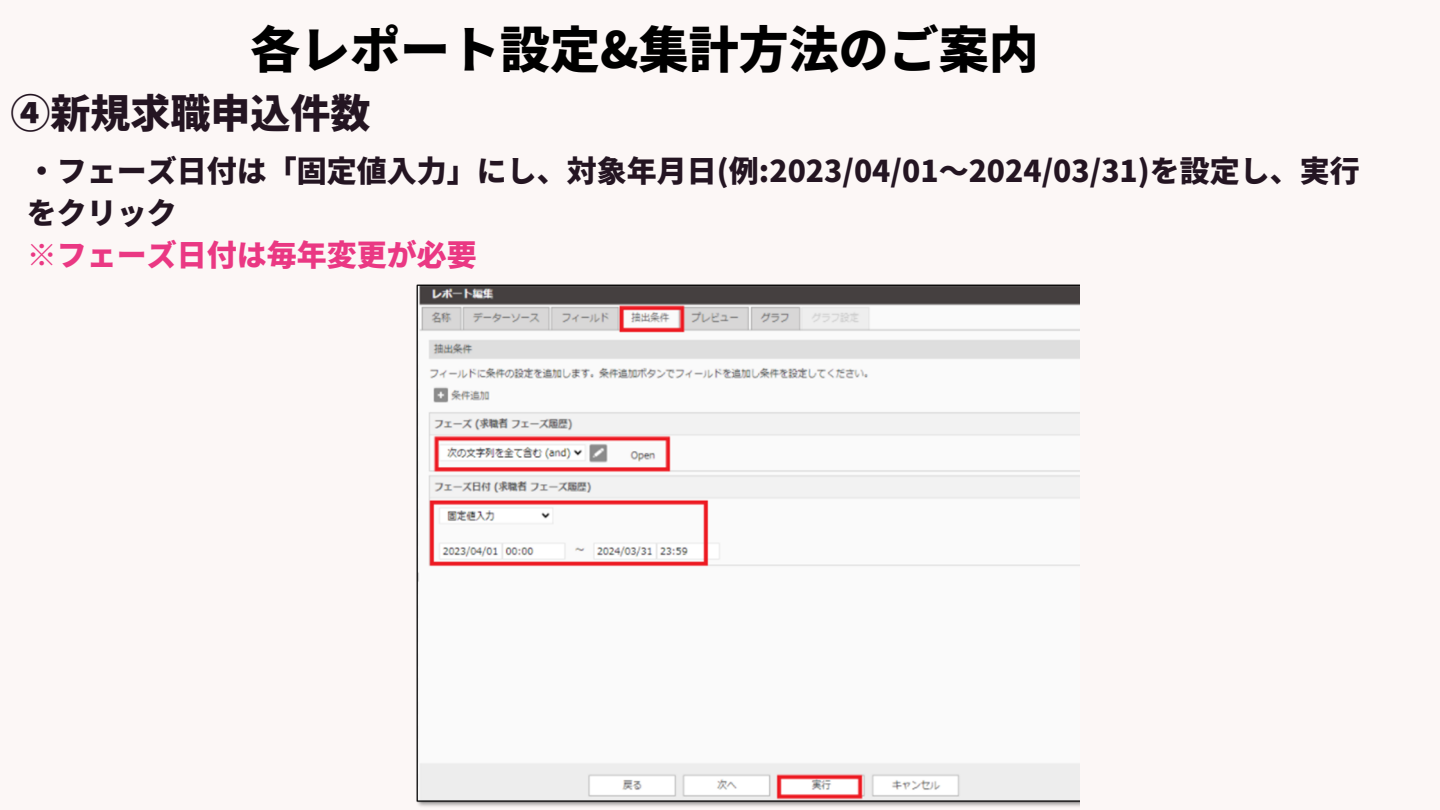
<style>
.page{position:relative;width:1440px;height:810px;background:#fcf7f6}
.page>*{position:absolute;margin:0;border:0;box-sizing:border-box;transform-origin:0 0}
.t1{font:900 50px "Noto Sans JP";color:#000}
.t2{font:900 40px "Noto Sans JP";color:#241522}
.t3{font:900 30px/42px "Noto Sans JP";color:#241522}
.t4{font:900 30px "Noto Sans JP";color:#ea3883}
</style>
<div class="page">
<img style="left:416px;top:284px;width:663px;height:523px">
<h1 class="t1" style="left:250px;top:10px;width:790px">各レポート設定&amp;集計方法のご案内</h1>
<h2 class="t2" style="left:11px;top:82px;width:361px">④新規求職申込件数</h2>
<p class="t3" style="left:27px;top:148px;width:1333px">・フェーズ日付は「固定値入力」にし、対象年月日 (例:2023/04/01～2024/03/31)を設定し、実行をクリック</p>
<p class="t4" style="left:27px;top:231px;width:451px">※フェーズ日付は毎年変更が必要</p>
</div>
